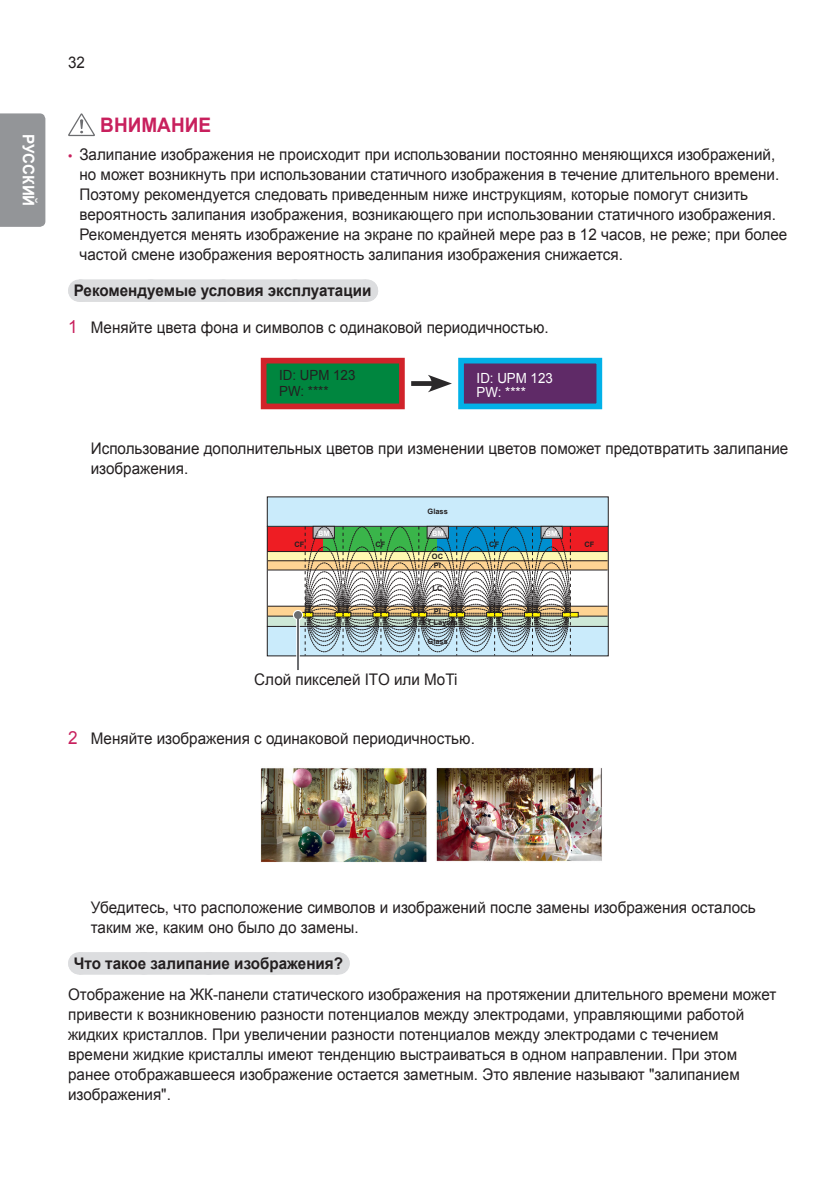
<style>
.page{position:relative;width:840px;height:1191px;background:#fff}
.page>*{position:absolute;margin:0;border:0;box-sizing:border-box;transform-origin:0 0}
.Warning{font:700 20px "Arial";color:#c8205d;scale:.95 1}
.Body{font:16px/20px "Arial";color:#231f20;scale:.95 1}
.Number_Indent{font:16px/20px "Arial";color:#231f20;scale:.95 1}
.Gray_Title{font:700 16px "Arial";color:#231f20;scale:.95 1}
.t1{font:700 16px "Arial";color:#fff;scale:.95 1}
.t2{font:14px/16px "Arial";color:#231f20;scale:.95 1}
.t3{font:14px/14px "Arial";color:#fff;scale:.95 1}
.t4{font:700 7.4px/9px "Arial";color:#231f20}
.t5{font:700 7.4px "Arial";color:#fff}
.s1{font-family:"LG Smart";color:#c8205d}
.s2{font-size:18px;color:#c8205d}
</style>
<div class="page">
<div style="left:0;top:113px;width:45px;height:114px;background:#939598"></div>
<div style="left:79px;top:280px;width:287px;height:22px;background:#dcdddf"></div>
<svg style="left:151px;top:279px;width:179px;height:1px"></svg>
<svg style="left:366px;top:279px;width:1px;height:23px"></svg>
<div style="left:79px;top:952px;width:258px;height:22px;background:#dcdddf"></div>
<svg style="left:337px;top:952px;width:1px;height:22px"></svg>
<svg style="left:68px;top:113px;width:27px;height:23px"></svg>
<div style="left:261px;top:358px;width:143px;height:51px;background:#00863f;border:6px solid #d1232a"></div>
<div style="left:458px;top:358px;width:144px;height:51px;background:#5f2a67;border:6px solid #02b1e8"></div>
<div style="left:411px;top:381px;width:25px;height:5px;background:#2b292a"></div>
<svg style="left:427px;top:375px;width:24px;height:17px"></svg>
<div style="left:267px;top:551px;width:341px;height:9px;background:#fff8b2"></div>
<svg style="left:268px;top:561px;width:339px;height:8px"></svg>
<div style="left:267px;top:606px;width:341px;height:9px;background:#fed393"></div>
<div style="left:267px;top:616px;width:341px;height:9px;background:#cee8d7"></div>
<div style="left:267px;top:526px;width:56px;height:26px;background:#ee1d23"></div>
<div style="left:551px;top:526px;width:57px;height:26px;background:#ee1d23"></div>
<div style="left:267px;top:497px;width:341px;height:29px;background:#caebfb"></div>
<div style="left:267px;top:626px;width:341px;height:30px;background:#caebfb"></div>
<div style="left:267px;top:626px;width:341px;height:30px;border:1px solid #231f20"></div>
<hr style="left:607px;top:526px;width:1px;height:100px;background:#231f20">
<hr style="left:267px;top:526px;width:1px;height:100px;background:#231f20">
<hr style="left:268px;top:551px;width:339px;height:1px;background:#231f20">
<hr style="left:268px;top:560px;width:339px;height:1px;background:#231f20">
<hr style="left:268px;top:569px;width:339px;height:1px;background:#231f20">
<hr style="left:268px;top:606px;width:339px;height:1px;background:#231f20">
<hr style="left:268px;top:616px;width:339px;height:1px;background:#231f20">
<div style="left:297px;top:612px;width:16px;height:5px;background:#fff216"></div>
<div style="left:296px;top:612px;width:17px;height:5px;border:1px solid #231f20"></div>
<div style="left:561px;top:612px;width:17px;height:5px;border:1px solid #231f20"></div>
<svg style="left:304px;top:526px;width:266px;height:129px"></svg>
<hr style="left:296px;top:615px;width:3px;height:55px;background:#fff">
<svg style="left:293px;top:610px;width:10px;height:10px"></svg>
<hr style="left:297px;top:615px;width:2px;height:55px;background:#6c6d70">
<div style="left:294px;top:611px;width:8px;height:8px;background:#6c6d70;border-radius:50%"></div>
<img style="left:260px;top:768px;width:167px;height:94px">
<img style="left:436px;top:768px;width:166px;height:94px">
<p class="t1" style="left:39px;top:134px;width:78px;rotate:90deg">РУССКИЙ</p>
<p class="Body" style="left:68px;top:53px;width:19px">32</p>
<p class="Warning" style="left:100px;top:112px;width:118px">ВНИМАНИЕ</p>
<p class="Body" style="left:79px;top:145px;width:746px;text-indent:-11px"><span class="s1">•</span> Залипание изображения не происходит при использовании постоянно меняющихся изображений, но может возникнуть при использовании статичного изображения в течение длительного времени.<br>Поэтому рекомендуется следовать приведенным ниже инструкциям, которые помогут снизить вероятность залипания изображения, возникающего при использовании статичного изображения.<br>Рекомендуется менять изображение на экране по крайней мере раз в 12 часов, не реже; при более частой смене изображения вероятность залипания изображения снижается.</p>
<p class="Gray_Title" style="left:74px;top:279px;width:315px">Рекомендуемые условия эксплуатации</p>
<p class="Body" style="left:68px;top:317px;width:507px"><span class="s2">1</span> Меняйте цвета фона и символов с одинаковой периодичностью.</p>
<p class="t2" style="left:279px;top:367px;width:82px">ID: UPM 123<br>PW: ****</p>
<p class="t3" style="left:476px;top:371px;width:82px">ID: UPM 123<br>PW: ****</p>
<p class="Number_Indent" style="left:91px;top:439px;width:735px">Использование дополнительных цветов при изменении цветов поможет предотвратить залипание изображения.</p>
<p class="t4" style="left:294px;top:540px;width:11px">CF</p>
<p class="t4" style="left:427px;top:507px;width:22px">Glass</p>
<p class="t5" style="left:318px;top:529px;width:13px">BM</p>
<p class="t5" style="left:432px;top:529px;width:13px">BM</p>
<p class="t5" style="left:545px;top:529px;width:13px">BM</p>
<p class="t4" style="left:375px;top:540px;width:11px">CF</p>
<p class="t4" style="left:489px;top:540px;width:11px">CF</p>
<p class="t4" style="left:584px;top:540px;width:11px">CF</p>
<p class="t4" style="left:431px;top:552px;width:13px">OC<br>PI</p>
<p class="t4" style="left:432px;top:584px;width:11px">LC</p>
<p class="t4" style="left:417px;top:606px;width:41px;line-height:10.6px;text-align:center">PI<br>TFT Layers</p>
<p class="t4" style="left:427px;top:637px;width:22px">Glass</p>
<p class="Body" style="left:254px;top:669px;width:215px">Слой пикселей ITO или MoTi</p>
<p class="Body" style="left:68px;top:728px;width:429px"><span class="s2">2</span> Меняйте изображения с одинаковой периодичностью.</p>
<p class="Number_Indent" style="left:91px;top:897px;width:701px">Убедитесь, что расположение символов и изображений после замены изображения осталось таким же, каким оно было до замены.</p>
<p class="Gray_Title" style="left:74px;top:952px;width:285px">Что такое залипание изображения?</p>
<p class="Body" style="left:68px;top:984px;width:746px">Отображение на ЖК-панели статического изображения на протяжении длительного времени может привести к возникновению разности потенциалов между электродами, управляющими работой жидких кристаллов. При увеличении разности потенциалов между электродами с течением времени жидкие кристаллы имеют тенденцию выстраиваться в одном направлении. При этом ранее отображавшееся изображение остается заметным. Это явление называют "залипанием изображения".</p>
</div>
